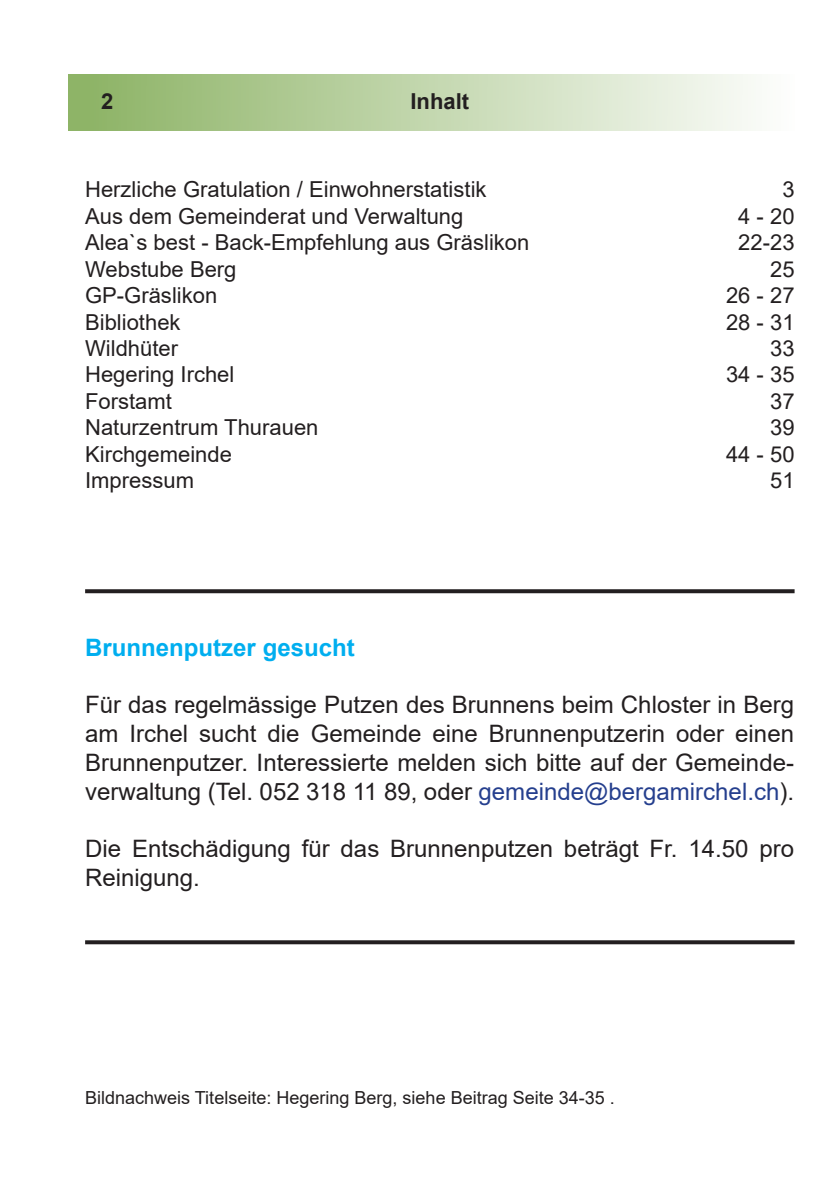
<style>
.page{position:relative;width:840px;height:1191px;background:#fff}
.page>*{position:absolute;margin:0;border:0;box-sizing:border-box;transform-origin:0 0}
.t1{font:24px/28.8px "Arial";color:#231f20;text-align:justify}
.t2{font:700 24px "Arial";color:#00aeef}
.t3{font:22px/26.4px "Arial";color:#231f20}
.t4{font:700 22px "Arial";color:#231f20}
.t5{font:18px "Arial";color:#231f20}
.s1{color:#253f8e}
</style>
<div class="page">
<div style="left:68px;top:74px;width:726px;height:56px;background:linear-gradient(to right,#8ab262,#fdfefd)"></div>
<svg style="left:85px;top:589px;width:709px;height:4px;background:#302c2d"></svg>
<svg style="left:85px;top:940px;width:709px;height:4px;background:#322f2f"></svg>
<p class="t4" style="left:101px;top:86px;width:14px">2</p>
<p class="t4" style="left:410px;top:86px;width:60px">Inhalt</p>
<p class="t3" style="left:85px;top:176px;width:445px">Herzliche Gratulation / Einwohnerstatistik<br>Aus dem Gemeinderat und Verwaltung<br>Alea`s best - Back-Empfehlung aus Gräslikon<br>Webstube Berg<br>GP-Gräslikon<br>Bibliothek<br>Wildhüter<br>Hegering Irchel<br>Forstamt<br>Naturzentrum Thurauen<br>Kirchgemeinde<br>Impressum</p>
<p class="t3" style="left:725px;top:176px;width:70px;text-align:right">3<br>4 - 20<br>22-23<br>25<br>26 - 27<br>28 - 31<br>33<br>34 - 35<br>37<br>39<br>44 - 50<br>51</p>
<p class="t2" style="left:85px;top:630px;width:271px">Brunnenputzer gesucht</p>
<p class="t1" style="left:85px;top:690px;width:710px">Für das regelmässige Putzen des Brunnens beim Chloster in Berg am Irchel sucht die Gemeinde eine Brunnenputzerin oder einen Brunnenputzer. Interessierte melden sich bitte auf der Gemeinde&shy;verwaltung (Tel. 052 318 11 89, oder <span class="s1">gemeinde@bergamirchel.ch</span>).</p>
<p class="t1" style="left:85px;top:834px;width:710px">Die Entschädigung für das Brunnenputzen beträgt Fr. 14.50 pro<br>Reinigung.</p>
<p class="t5" style="left:85px;top:1085px;width:531px">Bildnachweis Titelseite: Hegering Berg, siehe Beitrag Seite 34-35 .</p>
</div>
